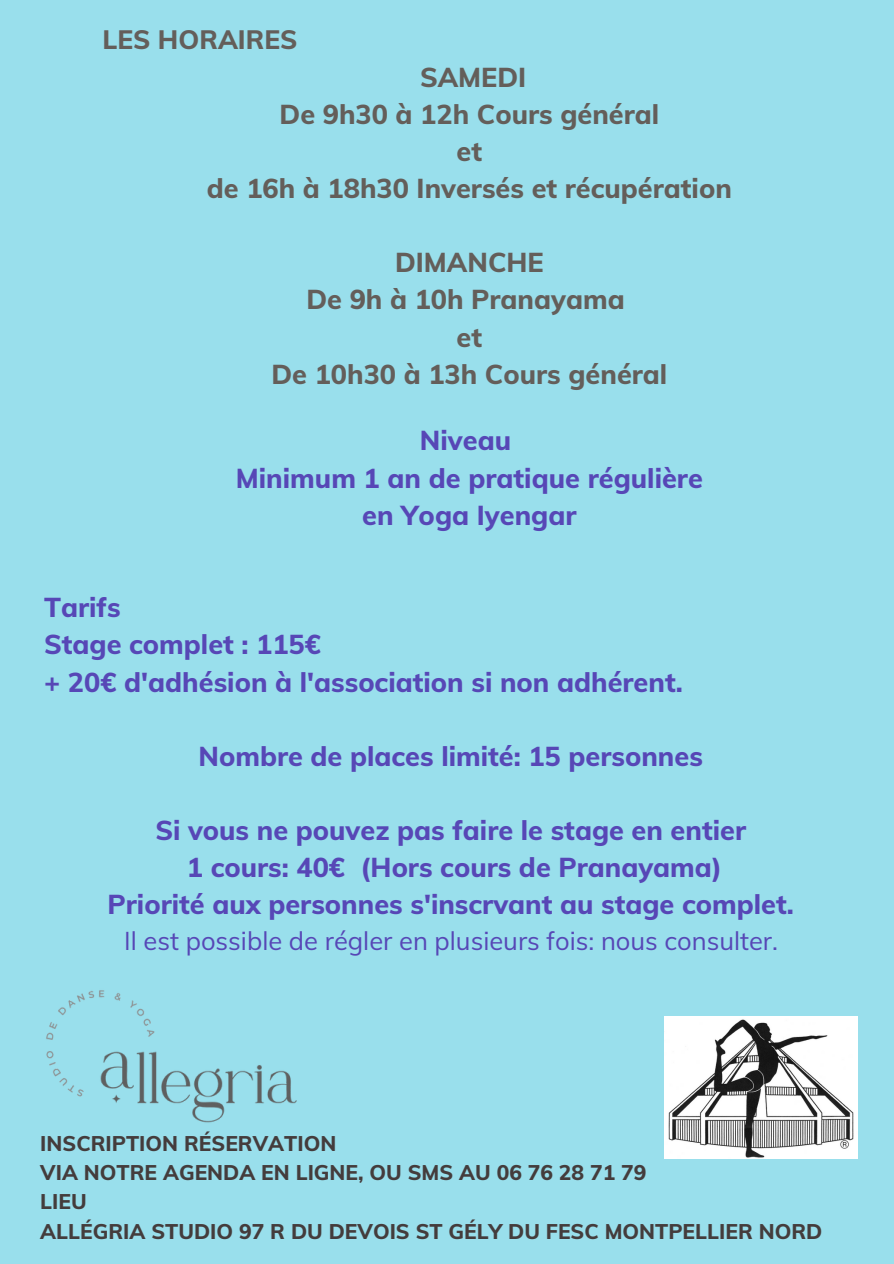
<style>
.page{position:relative;width:894px;height:1264px;background:#fff}
.page>*{position:absolute;margin:0;border:0;box-sizing:border-box;transform-origin:0 0}
.t1{font:27px/37.2px "RTL Bayan Black";color:#5747b6;text-align:center}
.t2{font:27px/37.2px "RTL Bayan Black";color:#645e5a;text-align:center}
.t3{font:26.25px "RTL Bayan Black";color:#645e5a}
.t4{font:25.5px "RTL Bayan Regular";color:#5747b6}
.t5{font:21px "RTL Bayan Black";color:#443c3c}
</style>
<div class="page">
<div style="left:0;top:0;width:893px;height:1263px;background:#99dfec"></div>
<img style="left:664px;top:1016px;width:193px;height:142px">
<img style="left:46px;top:990px;width:251px;height:133px">
<h2 class="t3" style="left:103px;top:23px;width:196px">LES HORAIRES</h2>
<h2 class="t2" style="left:207px;top:58px;width:526px">SAMEDI<br>De 9h30 à 12h Cours général<br>et<br>de 16h à 18h30 Inversés et récupération</h2>
<p class="t2" style="left:271px;top:243px;width:397px">DIMANCHE<br>De 9h à 10h Pranayama<br>et<br>De 10h30 à 13h Cours général</p>
<p class="t1" style="left:236px;top:421px;width:468px">Niveau<br>Minimum 1 an de pratique régulière en Yoga Iyengar</p>
<h1 class="t1" style="left:44px;top:588px;width:640px;text-align:left">Tarifs<br>Stage complet : 115€<br>+ 20€ d'adhésion à l'association si non adhérent.</h1>
<h1 class="t1" style="left:198px;top:737px;width:505px">Nombre de places limité: 15 personnes</h1>
<h1 class="t1" style="left:108px;top:811px;width:687px">Si vous ne pouvez pas faire le stage en entier<br>1 cours: 40€ (Hors cours de Pranayama)<br>Priorité aux personnes s'inscrvant au stage complet.</h1>
<h1 class="t4" style="left:124px;top:924px;width:655px">Il est possible de régler en plusieurs fois: nous consulter.</h1>
<p class="t5" style="left:40px;top:1129px;width:297px">INSCRIPTION RÉSERVATION</p>
<p class="t5" style="left:40px;top:1158px;width:607px">VIA NOTRE AGENDA EN LIGNE, OU SMS AU 06 76 28 71 79</p>
<p class="t5" style="left:40px;top:1188px;width:48px">LIEU</p>
<p class="t5" style="left:40px;top:1217px;width:783px">ALLÉGRIA STUDIO 97 R DU DEVOIS ST GÉLY DU FESC MONTPELLIER NORD</p>
</div>
